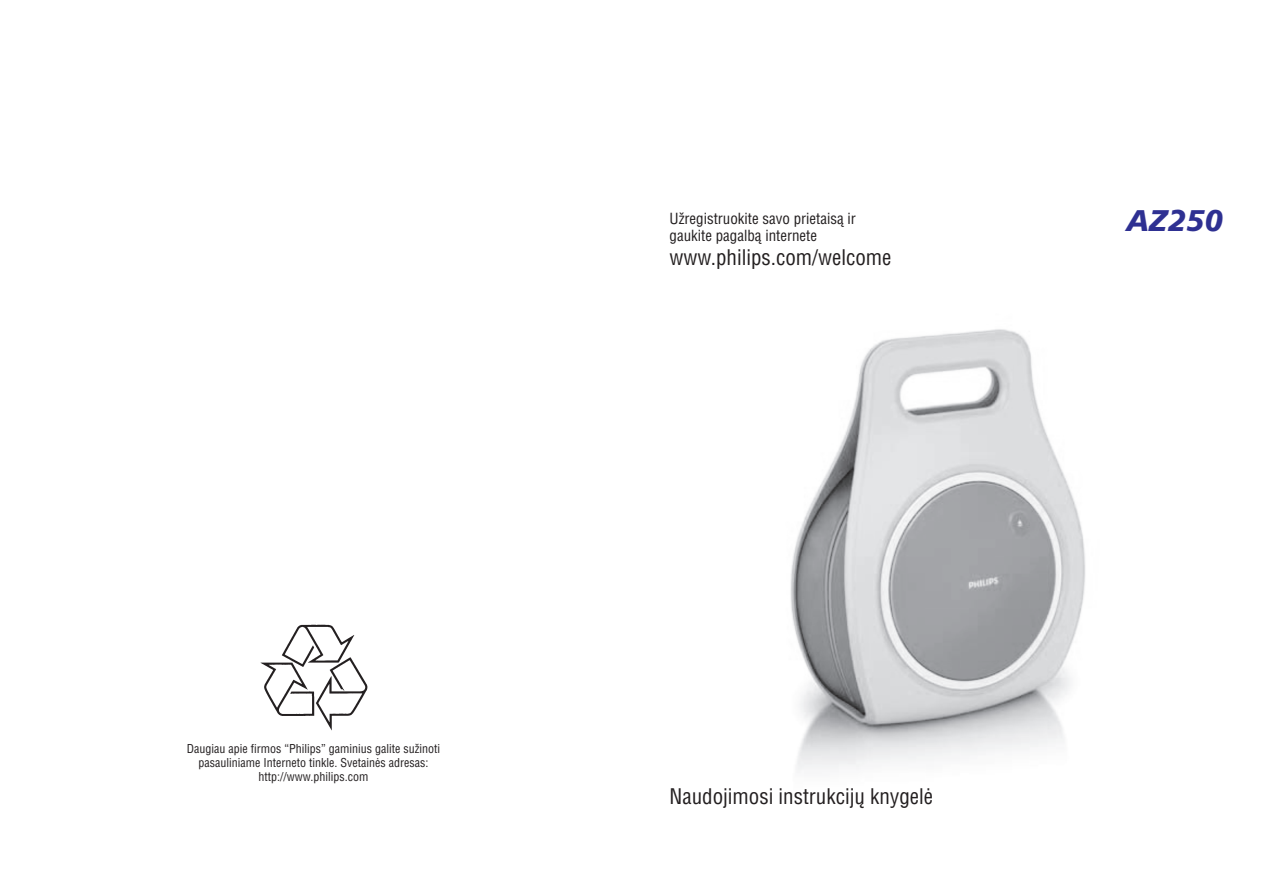
<style>
.page{position:relative;width:1263px;height:893px;background:#fff}
.page>*{position:absolute;margin:0;border:0;box-sizing:border-box;transform-origin:0 0}
.t1{font:italic 30px "Rim Humanist 777 Blk BT";color:#2e3092}
.t2{font:21px "Rim Helvetica Condensed";color:#231f20}
.t3{font:15px/17.7px "Rim Helvetica Condensed";color:#231f20}
.t4{font:12px/14.1px "Rim Helvetica Condensed";color:#231f20;text-align:center}
</style>
<div class="page">
<img style="left:260px;top:624px;width:108px;height:107px">
<img style="left:790px;top:329px;width:296px;height:442px">
<p class="t4" style="left:187px;top:742px;width:255px">Daugiau apie firmos “Philips” gaminius galite suþinoti pasauliniame Interneto tinkle. Svetainës adresas: http://www.philips.com</p>
<p class="t3" style="left:669px;top:211px;width:188px">Uþregistruokite savo prietaisà ir gaukite pagalbà internete</p>
<h2 class="t2" style="left:669px;top:249px;width:224px">www.philips.com/welcome</h2>
<h1 class="t1" style="left:1127px;top:203px;width:98px">AZ250</h1>
<h2 class="t2" style="left:669px;top:788px;width:265px">Naudojimosi instrukcijø knygelë</h2>
</div>
